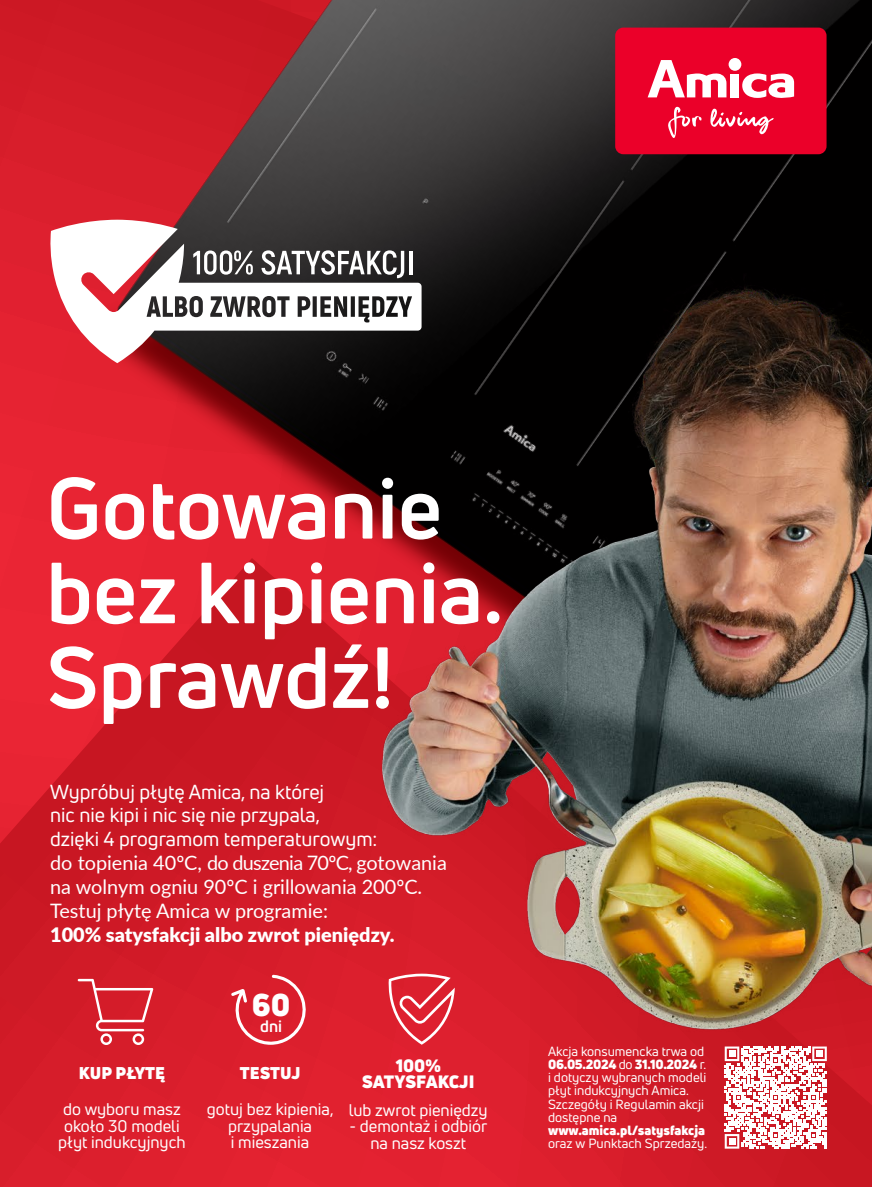
<style>
.page{position:relative;width:872px;height:1187px;background:#fff}
.page>*{position:absolute;margin:0;border:0;box-sizing:border-box;transform-origin:0 0}
.t1{font:700 84.6px/84.6px "Uni Neue";color:#fff}
.t2{font:900 30.9px "Uni Neue";color:#fff}
.t3{font:19.8px/23.9px "Lato";color:#fff}
.t4{font:19.8px/23.9px "Uni Neue";color:#fff}
.t5{font:900 19.8px "Lato";color:#fff}
.t6{font:900 17.55px/15.8px "Uni Neue";color:#fff;text-align:center}
.t7{font:900 16.65px "Uni Neue";color:#fff}
.t8{font:16.5px/16.5px "Uni Neue";color:#fff;text-align:center}
.t9{font:700 16.2px "Uni Neue";color:#fff}
.t10{font:13.05px/13px "Uni Neue";color:#fff}
.t11{font:900 13.05px "Uni Neue";color:#fff}
.s1{font-weight:900}
</style>
<div class="page">
<svg style="left:0;top:0;width:52px;height:558px;background:#de202e"></svg>
<svg style="left:0;top:558px;width:208px;height:628px;background:#d71d2a"></svg>
<img style="left:52px;top:0;width:156px;height:842px">
<img style="left:208px;top:0;width:664px;height:1186px">
<svg style="left:49px;top:220px;width:372px;height:143px"></svg>
<svg style="left:152px;top:301px;width:3px;height:8px"></svg>
<svg style="left:194px;top:300px;width:4px;height:13px"></svg>
<svg style="left:252px;top:300px;width:4px;height:6px"></svg>
<svg style="left:302px;top:300px;width:4px;height:6px"></svg>
<svg style="left:267px;top:300px;width:4px;height:13px"></svg>
<svg style="left:179px;top:300px;width:4px;height:13px"></svg>
<svg style="left:376px;top:300px;width:4px;height:13px"></svg>
<svg style="left:231px;top:974px;width:76px;height:72px;background:#dd3743"></svg>
<svg style="left:78px;top:978px;width:75px;height:66px;background:#da3d48"></svg>
<svg style="left:388px;top:973px;width:67px;height:71px;background:#e24955"></svg>
<div style="left:615px;top:28px;width:211px;height:126px;background:#eb0029;border-radius:8px"></div>
<div style="left:728px;top:58px;width:13px;height:13px;background:#fff;border-radius:50%"></div>
<svg style="left:742px;top:73px;width:52px;height:25px"></svg>
<div style="left:730px;top:74px;width:9px;height:23px;background:#fff"></div>
<svg style="left:647px;top:60px;width:79px;height:37px"></svg>
<svg style="left:668px;top:107px;width:33px;height:31px"></svg>
<svg style="left:710px;top:109px;width:63px;height:25px"></svg>
<svg style="left:724px;top:1046px;width:103px;height:102px"></svg>
<h1 class="t1" style="left:46px;top:465px;width:458px">Gotowanie bez kipienia.<br>Sprawdź!</h1>
<h3 class="t4" style="left:50px;top:779px;width:329px">Wypróbuj płytę Amica, na której<br>nic nie kipi i nic się nie przypala,<br>dzięki 4 programom temperaturowym:</h3>
<h3 class="t3" style="left:50px;top:850px;width:398px">do topienia 40ºC, do duszenia 70ºC, gotowania na wolnym ogniu 90ºC i grillowania 200ºC.<br>Testuj płytę Amica w programie:</h3>
<h3 class="t5" style="left:50px;top:919px;width:346px">100% satysfakcji albo zwrot pieniędzy.</h3>
<p class="t7" style="left:79px;top:1061px;width:88px">KUP PŁYTĘ</p>
<p class="t8" style="left:58px;top:1100px;width:129px">do wyboru masz około 30 modeli płyt indukcyjnych</p>
<h2 class="t2" style="left:252px;top:983px;width:40px">60</h2>
<p class="t9" style="left:260px;top:1016px;width:23px">dni</p>
<p class="t7" style="left:240px;top:1061px;width:62px">TESTUJ</p>
<p class="t8" style="left:207px;top:1100px;width:128px">gotuj bez kipienia, przypalania<br>i mieszania</p>
<h3 class="t6" style="left:362px;top:1057px;width:114px">100%<br>SATYSFAKCJI</h3>
<p class="t8" style="left:349px;top:1101px;width:140px">lub zwrot pieniędzy</p>
<p class="t8" style="left:349px;top:1117px;width:139px">- demontaż i odbiór na nasz koszt</p>
<p class="t10" style="left:548px;top:1044px;width:160px">Akcja konsumencka trwa od<br><span class="s1">06.05.2024</span> do <span class="s1">31.10.2024</span> r. i dotyczy wybranych modeli płyt indukcyjnych Amica.<br>Szczegóły i Regulamin akcji dostępne na</p>
<p class="t11" style="left:548px;top:1120px;width:159px">www.amica.pl/satysfakcja</p>
<p class="t10" style="left:548px;top:1136px;width:161px">oraz w Punktach Sprzedaży.</p>
</div>
